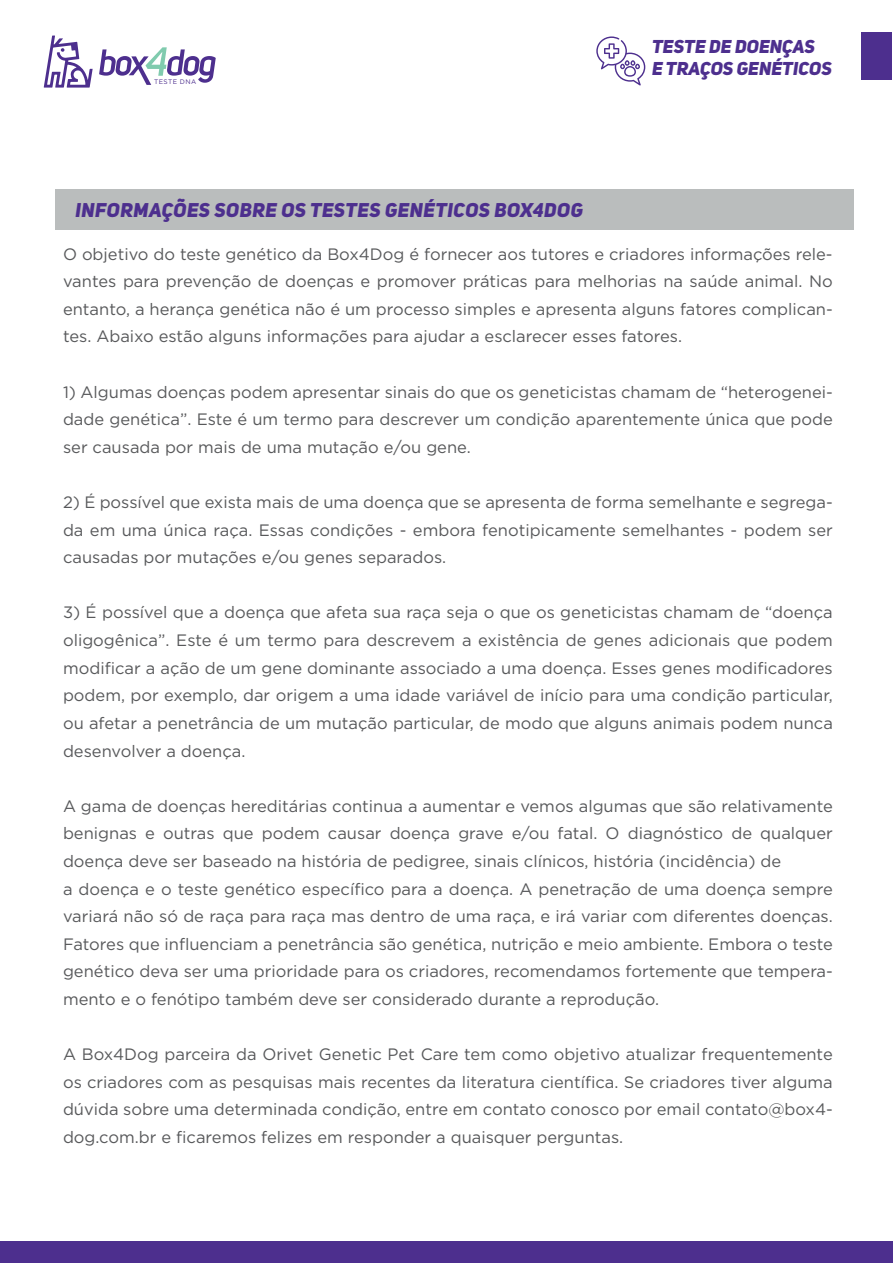
<style>
.page{position:relative;width:893px;height:1263px;background:#fff}
.page>*{position:absolute;margin:0;border:0;box-sizing:border-box;transform-origin:0 0}
.t1{font:19.65px "Uni Sans Heavy Italic CAPS";letter-spacing:.02em;color:#4d2f8e}
.t2{font:18.45px/22px "Uni Sans Heavy Italic CAPS";color:#4d2f8e}
.t3{font:16.5px/27.6px "Gotham";color:#58595b;text-align:justify}
.t4{font:6.6px "Gotham";letter-spacing:.06em;color:#4d2f8e}
</style>
<div class="page">
<div style="left:0;top:1241px;width:893px;height:22px;background:#4d2f8e"></div>
<svg style="left:44px;top:35px;width:49px;height:53px"></svg>
<svg style="left:99px;top:47px;width:117px;height:38px"></svg>
<div style="left:861px;top:32px;width:30px;height:48px;background:#4d2f8e"></div>
<svg style="left:596px;top:36px;width:49px;height:50px"></svg>
<div style="left:55px;top:190px;width:798px;height:40px;background:#babdbd"></div>
<p class="t4" style="left:154px;top:77px;width:43px">TESTE DNA</p>
<p class="t1" style="left:75px;top:198px;width:509px">INFORMAÇÕES SOBRE OS TESTES GENÉTICOS BOX4DOG</p>
<p class="t2" style="left:652px;top:36px;width:181px">TESTE DE DOENÇAS<br>E TRAÇOS GENÉTICOS</p>
<p class="t3" style="left:63px;top:240px;width:771px">O objetivo do teste genético da Box4Dog é fornecer aos tutores e criadores informações rele&shy;vantes para prevenção de doenças e promover práticas para melhorias na saúde animal. No entanto, a herança genética não é um processo simples e apresenta alguns fatores complican&shy;tes. Abaixo estão alguns informações para ajudar a esclarecer esses fatores.</p>
<p class="t3" style="left:63px;top:378px;width:771px">1) Algumas doenças podem apresentar sinais do que os geneticistas chamam de “heterogenei&shy;dade genética”. Este é um termo para descrever um condição aparentemente única que pode ser causada por mais de uma mutação e/ou gene.</p>
<p class="t3" style="left:63px;top:488px;width:771px">2) É possível que exista mais de uma doença que se apresenta de forma semelhante e segrega&shy;da em uma única raça. Essas condições - embora fenotipicamente semelhantes - podem ser causadas por mutações e/ou genes separados.</p>
<p class="t3" style="left:63px;top:598px;width:771px">3) É possível que a doença que afeta sua raça seja o que os geneticistas chamam de “doença oligogênica”. Este é um termo para descrevem a existência de genes adicionais que podem modificar a ação de um gene dominante associado a uma doença. Esses genes modificadores podem, por exemplo, dar origem a uma idade variável de início para uma condição particular, ou afetar a penetrância de um mutação particular, de modo que alguns animais podem nunca desenvolver a doença.</p>
<p class="t3" style="left:63px;top:792px;width:771px;text-align:left">A gama de doenças hereditárias continua a aumentar e vemos algumas que são relativamente benignas e outras que podem causar doença grave e/ou fatal. O diagnóstico de qualquer doença deve ser baseado na história de pedigree, sinais clínicos, história (incidência) de<br>a doença e o teste genético específico para a doença. A penetração de uma doença sempre variará não só de raça para raça mas dentro de uma raça, e irá variar com diferentes doenças.<br>Fatores que influenciam a penetrância são genética, nutrição e meio ambiente. Embora o teste genético deva ser uma prioridade para os criadores, recomendamos fortemente que tempera&shy;mento e o fenótipo também deve ser considerado durante a reprodução.</p>
<p class="t3" style="left:63px;top:1040px;width:771px">A Box4Dog parceira da Orivet Genetic Pet Care tem como objetivo atualizar frequentemente os criadores com as pesquisas mais recentes da literatura científica. Se criadores tiver alguma dúvida sobre uma determinada condição, entre em contato conosco por email contato@box4- dog.com.br e ficaremos felizes em responder a quaisquer perguntas.</p>
</div>
